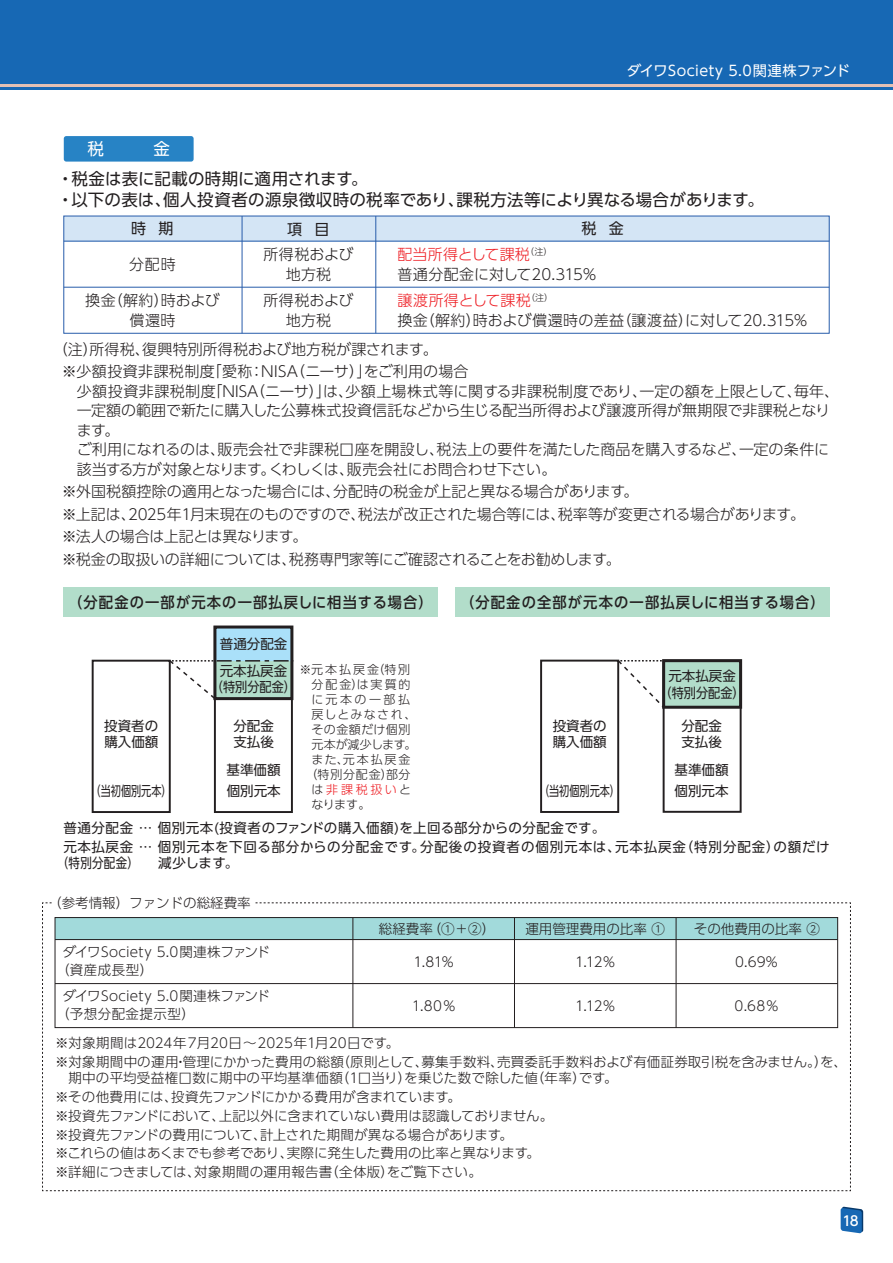
<style>
.page{position:relative;width:893px;height:1263px;background:#fff}
.page>*{position:absolute;margin:0;border:0;box-sizing:border-box;transform-origin:0 0}
.t1{font:16.5px/21px "UD Shin Go Pro";letter-spacing:.01em;color:#231f20}
.t2{font:16.5px "UD Shin Go Pro";color:#fff}
.t3{font:300 15px/19.5px "UD Shin Go Pro";letter-spacing:-.005em;color:#231f20}
.t4{font:500 15px "UD Shin Go Pro";letter-spacing:.08em;color:#231f20;scale:.95 1}
.t5{font:300 15px/19.5px "UD Shin Go Pro";letter-spacing:.015em;color:#231f20}
.t6{font:300 15px/19.5px "UD Shin Go Pro";letter-spacing:.025em;color:#231f20;text-align:center}
.t7{font:15px "UD Shin Go Pro";color:#231f20}
.t8{font:14.25px "UD Shin Go Pro";letter-spacing:.03em;color:#fff}
.t9{font:300 13.5px/18.8px "UD Shin Go Pro";color:#231f20}
.t10{font:13.5px/18.5px "UD Shin Go Pro";letter-spacing:.04em;color:#231f20}
.t11{font:13.5px/16.5px "UD Shin Go Pro";letter-spacing:.005em;color:#231f20}
.t12{font:300 13.5px/18px "UD Shin Go Pro";letter-spacing:.025em;color:#231f20}
.t13{font:300 13.5px/18px "UD Shin Go Pro";letter-spacing:.02em;color:#231f20}
.t14{font:13.5px "UD Shin Go Pro";letter-spacing:.005em;color:#231f20;scale:.75 1}
.t15{font:13.5px "UD Shin Go Pro";letter-spacing:.005em;color:#231f20;scale:.85 1}
.t16{font:13.5px "UD Shin Go Pro";letter-spacing:.005em;color:#231f20;scale:.9 1}
.t17{font:500 13.5px "UD Shin Go Pro";color:#fff}
.t18{font:300 12px "UD Shin Go Pro";letter-spacing:.085em;color:#231f20}
.t19{font:300 12px "UD Shin Go Pro";letter-spacing:-.025em;color:#231f20}
.t20{font:300 12px "UD Shin Go Pro";letter-spacing:.035em;color:#231f20}
.t21{font:300 12px "UD Shin Go Pro";letter-spacing:.21em;color:#231f20}
.t22{font:300 12px "UD Shin Go Pro";letter-spacing:.22em;color:#ee1d23}
.s1{color:#ee1d23}
.s2{color:#231f20}
</style>
<div class="page">
<div style="left:0;top:0;width:893px;height:89px;background:#1768b4"></div>
<svg style="left:841px;top:1206px;width:22px;height:27px"></svg>
<hr style="left:0;top:84px;width:893px;height:2px;background:#e2c0b4">
<svg style="left:42px;top:902px;width:809px;height:289px"></svg>
<div style="left:53px;top:894px;width:202px;height:17px;background:#fff"></div>
<hr style="left:55px;top:983px;width:783px;height:1px;background:#231f20">
<div style="left:64px;top:136px;width:130px;height:26px;background:#2783c5;border-radius:3px"></div>
<div style="left:64px;top:216px;width:765px;height:25px;background:#d4e5f5"></div>
<hr style="left:242px;top:216px;width:1px;height:117px;background:#275caa">
<hr style="left:376px;top:216px;width:1px;height:117px;background:#275caa">
<hr style="left:64px;top:241px;width:765px;height:1px;background:#275caa">
<hr style="left:64px;top:287px;width:765px;height:1px;background:#275caa">
<div style="left:63px;top:216px;width:767px;height:118px;border:1px solid #275caa"></div>
<div style="left:64px;top:587px;width:374px;height:30px;background:#b2ddca"></div>
<div style="left:455px;top:587px;width:374px;height:30px;background:#b2ddca"></div>
<div style="left:215px;top:627px;width:77px;height:34px;background:#aae0f9"></div>
<div style="left:92px;top:660px;width:79px;height:153px;border:2px solid #231f20"></div>
<div style="left:214px;top:626px;width:79px;height:187px;border:2px solid #231f20"></div>
<svg style="left:168px;top:659px;width:125px;height:42px"></svg>
<div style="left:213px;top:625px;width:80px;height:75px;border:3px solid #231f20"></div>
<div style="left:664px;top:661px;width:77px;height:46px;background:#b2ddca"></div>
<div style="left:663px;top:660px;width:79px;height:153px;border:2px solid #231f20"></div>
<div style="left:540px;top:660px;width:79px;height:153px;border:2px solid #231f20"></div>
<svg style="left:616px;top:659px;width:46px;height:50px"></svg>
<div style="left:662px;top:659px;width:80px;height:50px;border:3px solid #231f20"></div>
<p class="t2" style="left:87px;top:136px;width:84px">税　　　金</p>
<p class="t8" style="left:627px;top:59px;width:224px">ダイワSociety 5.0関連株ファンド</p>
<p class="t1" style="left:57px;top:168px;width:708px">・税金は表に記載の時期に適用されます。<br>・以下の表は、個人投資者の源泉徴収時の税率であり、課税方法等により異なる場合があります。</p>
<p class="t7" style="left:131px;top:217px;width:44px">時 期</p>
<p class="t3" style="left:129px;top:254px;width:48px">分配時</p>
<p class="t6" style="left:85px;top:290px;width:136px">換金（解約）時および償還時</p>
<p class="t7" style="left:287px;top:217px;width:44px">項 目</p>
<p class="t3" style="left:264px;top:244px;width:91px;text-align:center">所得税および地方税</p>
<p class="t3" style="left:264px;top:290px;width:91px;text-align:center">所得税および地方税</p>
<p class="t7" style="left:582px;top:217px;width:44px">税 金</p>
<p class="t3" style="left:397px;top:244px;width:201px"><span class="s1">配当所得として課税</span><sup>（注）<br></sup>普通分配金に対して20.315％</p>
<p class="t5" style="left:397px;top:290px;width:412px"><span class="s1">譲渡所得として課税</span><sup>（注）<br></sup>換金（解約）時および償還時の差益（譲渡益）に対して20.315％</p>
<p class="t3" style="left:62px;top:337px;width:408px;line-height:22.5px;text-indent:-9px">（注）所得税、復興特別所得税および地方税が課されます。<br>※少額投資非課税制度「愛称：NISA（ニーサ）」をご利用の場合</p>
<p class="t3" style="left:77px;top:381px;width:764px">少額投資非課税制度「NISA（ニーサ）」は、少額上場株式等に関する非課税制度であり、一定の額を上限として、毎年、一定額の範囲で新たに購入した公募株式投資信託などから生じる配当所得および譲渡所得が無期限で非課税となります。<br>ご利用になれるのは、販売会社で非課税口座を開設し、税法上の要件を満たした商品を購入するなど、一定の条件に該当する方が対象となります。くわしくは、販売会社にお問合わせ下さい。</p>
<p class="t3" style="left:62px;top:480px;width:745px;line-height:22.5px">※外国税額控除の適用となった場合には、分配時の税金が上記と異なる場合があります。<br>※上記は、2025年1月末現在のものですので、税法が改正された場合等には、税率等が変更される場合があります。※法人の場合は上記とは異なります。<br>※税金の取扱いの詳細については、税務専門家等にご確認されることをお勧めします。</p>
<p class="t4" style="left:68px;top:590px;width:385px">（分配金の一部が元本の一部払戻しに相当する場合）</p>
<p class="t4" style="left:460px;top:590px;width:385px">（分配金の全部が元本の一部払戻しに相当する場合）</p>
<p class="t11" style="left:220px;top:631px;width:69px;line-height:26.4px">普通分配金元本払戻金</p>
<p class="t16" style="left:211px;top:676px;width:96px">（特別分配金）</p>
<p class="t11" style="left:233px;top:717px;width:42px">分配金支払後</p>
<p class="t11" style="left:227px;top:761px;width:55px">基準価額</p>
<p class="t11" style="left:104px;top:717px;width:56px">投資者の購入価額</p>
<p class="t14" style="left:91px;top:780px;width:110px">（当初個別元本）</p>
<p class="t11" style="left:227px;top:782px;width:55px">個別元本</p>
<p class="t18" style="left:300px;top:659px;width:112px">※元本払戻金（特別</p>
<p class="t18" style="left:312px;top:674px;width:100px">分配金）は実質的</p>
<p class="t21" style="left:312px;top:689px;width:100px">に元本の一部払</p>
<p class="t18" style="left:312px;top:704px;width:106px">戻しとみなされ、</p>
<p class="t20" style="left:312px;top:719px;width:100px">その金額だけ個別</p>
<p class="t19" style="left:312px;top:734px;width:106px">元本が減少します。</p>
<p class="t18" style="left:312px;top:749px;width:100px">また、元本払戻金</p>
<p class="t18" style="left:306px;top:764px;width:106px">（特別分配金）部分</p>
<p class="t22" style="left:312px;top:779px;width:101px"><span class="s2">は</span>非課税扱い<span class="s2">と</span></p>
<p class="t18" style="left:312px;top:794px;width:60px">なります。</p>
<p class="t11" style="left:660px;top:667px;width:87px;text-align:center">元本払戻金<br>（特別分配金）</p>
<p class="t11" style="left:681px;top:717px;width:42px">分配金支払後</p>
<p class="t11" style="left:675px;top:761px;width:55px">基準価額</p>
<p class="t11" style="left:553px;top:717px;width:56px">投資者の購入価額</p>
<p class="t14" style="left:539px;top:780px;width:109px">（当初個別元本）</p>
<p class="t11" style="left:675px;top:782px;width:55px">個別元本</p>
<p class="t10" style="left:64px;top:819px;width:768px">普通分配金 … 個別元本(投資者のファンドの購入価額)を上回る部分からの分配金です。<br>元本払戻金 … 個別元本を下回る部分からの分配金です。分配後の投資者の個別元本は、元本払戻金（特別分配金）の額だけ</p>
<p class="t15" style="left:57px;top:852px;width:109px">（　　　　　　</p>
<p class="t15" style="left:69px;top:852px;width:84px">特別分配金）</p>
<p class="t11" style="left:158px;top:854px;width:82px">減少します。</p>
<p class="t9" style="left:48px;top:893px;width:204px">（参考情報）ファンドの総経費率</p>
<p class="t13" style="left:56px;top:943px;width:215px;text-indent:7px">ダイワSociety 5.0関連株ファンド（資産成長型）</p>
<p class="t12" style="left:56px;top:987px;width:215px;text-indent:7px">ダイワSociety 5.0関連株ファンド（予想分配金提示型）</p>
<p class="t9" style="left:379px;top:919px;width:118px">総経費率（①＋②）</p>
<p class="t9" style="left:525px;top:919px;width:141px">運用管理費用の比率 ①</p>
<p class="t9" style="left:694px;top:919px;width:127px">その他費用の比率 ②</p>
<p class="t9" style="left:413px;top:951px;width:42px">1.81%</p>
<p class="t9" style="left:575px;top:951px;width:41px">1.12%</p>
<p class="t9" style="left:735px;top:951px;width:44px">0.69%</p>
<p class="t9" style="left:412px;top:995px;width:45px">1.80%</p>
<p class="t9" style="left:575px;top:995px;width:41px">1.12%</p>
<p class="t9" style="left:735px;top:995px;width:45px">0.68%</p>
<p class="t9" style="left:55px;top:1033px;width:794px">※対象期間は2024年7月20日～2025年1月20日です。<br>※対象期間中の運用・管理にかかった費用の総額（原則として、募集手数料、売買委託手数料および有価証券取引税を含みません。）を、</p>
<p class="t9" style="left:55px;top:1068px;width:564px;text-indent:14px">期中の平均受益権口数に期中の平均基準価額（1口当り）を乗じた数で除した値（年率）です。※その他費用には、投資先ファンドにかかる費用が含まれています。<br>※投資先ファンドにおいて、上記以外に含まれていない費用は認識しておりません。<br>※投資先ファンドの費用について、計上された期間が異なる場合があります。<br>※これらの値はあくまでも参考であり、実際に発生した費用の比率と異なります。<br>※詳細につきましては、対象期間の運用報告書（全体版）をご覧下さい。</p>
<p class="t17" style="left:843px;top:1210px;width:18px">18</p>
</div>
